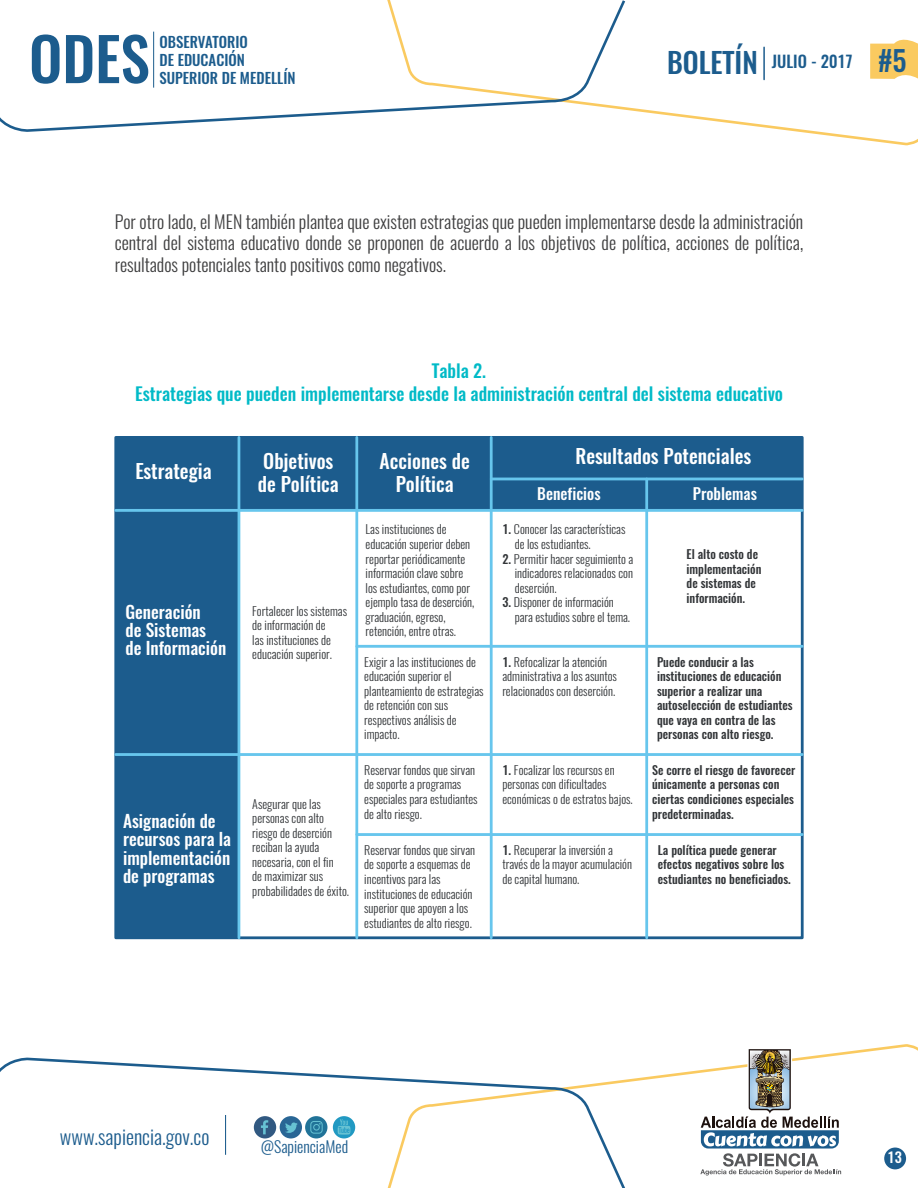
<style>
.page{position:relative;width:918px;height:1188px;background:#fff}
.page>*{position:absolute;margin:0;border:0;box-sizing:border-box;transform-origin:0 0}
.t1{font:500 59.4px "Oswald";color:#1c5c8d}
.t2{font:300 20.1px "Oswald";color:#1c5c8d}
.t3{font:500 19.65px/23.1px "Oswald";color:#fff}
.t4{font:300 18px/21.6px "Oswald";color:#3e3e3f;text-align:justify}
.t5{font:500 18px/23.5px "Oswald";color:#01bac7;text-align:center}
.t6{font:500 17.4px/18.1px "Oswald";color:#fff}
.t7{font:500 16.35px "Oswald";color:#1c5c8d}
.t8{font:500 15.75px "Oswald";color:#fff}
.t9{font:300 15.6px "Oswald";color:#1c5c8d}
.t10{font:500 14.85px/17.9px "Oswald";color:#1c5c8d}
.t11{font:500 14.25px "Oswald";color:#fff}
.t12{font:300 12.15px/14.5px "Oswald";color:#323538}
.t13{font:500 12.15px/14.5px "Oswald";color:#323538}
.s1{font-size:28.35px}
.s2{font-size:28.2px}
.s3{font-weight:500}
</style>
<div class="page">
<svg style="left:627px;top:46px;width:291px;height:100px"></svg>
<svg style="left:0;top:0;width:627px;height:132px"></svg>
<svg style="left:627px;top:1045px;width:291px;height:129px"></svg>
<svg style="left:0;top:1059px;width:627px;height:129px"></svg>
<hr style="left:153px;top:32px;width:1px;height:56px;background:#1c5c8d">
<svg style="left:870px;top:39px;width:48px;height:40px;background:#fad073"></svg>
<hr style="left:763px;top:47px;width:2px;height:33px;background:#1c5c8d">
<div style="left:254px;top:1116px;width:22px;height:22px;background:#315981;border-radius:50%"></div>
<div style="left:280px;top:1116px;width:22px;height:22px;background:#296695;border-radius:50%"></div>
<svg style="left:305px;top:1116px;width:22px;height:22px"></svg>
<svg style="left:333px;top:1116px;width:22px;height:22px"></svg>
<svg style="left:261px;top:1120px;width:7px;height:14px"></svg>
<svg style="left:338px;top:1119px;width:12px;height:16px"></svg>
<svg style="left:285px;top:1123px;width:13px;height:10px"></svg>
<div style="left:311px;top:1121px;width:11px;height:12px;border:1px solid #67c2d3;border-radius:3px"></div>
<div style="left:313px;top:1124px;width:7px;height:6px;border:1px solid #67c2d3;border-radius:50%"></div>
<hr style="left:225px;top:1115px;width:1px;height:40px;background:#1c5c8d">
<svg style="left:700px;top:1048px;width:141px;height:128px"></svg>
<div style="left:884px;top:1148px;width:22px;height:21px;background:#1c5c8d;border-radius:50%"></div>
<div style="left:116px;top:437px;width:686px;height:73px;background:#1c5c8d"></div>
<div style="left:116px;top:437px;width:123px;height:501px;background:#1c5c8d"></div>
<div style="left:114px;top:436px;width:690px;height:503px;border:3px solid #1c5c8d"></div>
<hr style="left:357px;top:645px;width:445px;height:3px;background:#67c6ed">
<hr style="left:357px;top:833px;width:445px;height:3px;background:#67c6ed">
<hr style="left:116px;top:509px;width:686px;height:3px;background:#67c6ed">
<hr style="left:491px;top:478px;width:311px;height:2px;background:#67c6ed">
<hr style="left:116px;top:753px;width:686px;height:3px;background:#67c6ed">
<hr style="left:238px;top:437px;width:2px;height:501px;background:#67c6ed">
<hr style="left:355px;top:437px;width:3px;height:501px;background:#67c6ed">
<hr style="left:490px;top:437px;width:3px;height:501px;background:#67c6ed">
<hr style="left:645px;top:479px;width:3px;height:459px;background:#67c6ed">
<h1 class="t1" style="left:29px;top:18px;width:122px">ODES</h1>
<p class="t10" style="left:159px;top:34px;width:138px">OBSERVATORIO<br>DE EDUCACIÓN<br>SUPERIOR DE MEDELLÍN</p>
<h3 class="t7" style="left:667px;top:50px;width:241px"><span class="s1">BOLETÍN</span> JULIO - 2017 <span class="s2">#5</span></h3>
<p class="t4" style="left:115px;top:211px;width:690px">Por otro lado, el MEN también plantea que existen estrategias que pueden implementarse desde la administración central del sistema educativo donde se proponen de acuerdo a los objetivos de política, acciones de política, resultados potenciales tanto positivos como negativos.</p>
<h3 class="t5" style="left:135px;top:359px;width:650px">Tabla 2.<br>Estrategias que pueden implementarse desde la administración central del sistema educativo</h3>
<h3 class="t3" style="left:135px;top:460px;width:78px">Estrategia</h3>
<h3 class="t6" style="left:125px;top:603px;width:102px">Generación<br>de Sistemas de Información</h3>
<h3 class="t6" style="left:123px;top:812px;width:110px">Asignación de recursos para la implementación de programas</h3>
<h3 class="t3" style="left:258px;top:450px;width:82px">Objetivos de Política</h3>
<h3 class="t3" style="left:380px;top:450px;width:92px;text-align:center">Acciones de<br>Política</h3>
<h3 class="t3" style="left:575px;top:445px;width:177px">Resultados Potenciales</h3>
<p class="t8" style="left:537px;top:483px;width:65px">Beneficios</p>
<p class="t8" style="left:693px;top:483px;width:66px">Problemas</p>
<p class="t12" style="left:252px;top:603px;width:96px">Fortalecer los sistemas de información de<br>las instituciones de educación superior.</p>
<p class="t12" style="left:252px;top:796px;width:98px">Asegurar que las personas con alto riesgo de deserción reciban la ayuda necesaria, con el fin<br>de maximizar sus probabilidades de éxito.</p>
<p class="t12" style="left:366px;top:522px;width:110px">Las instituciones de educación superior deben reportar periódicamente información clave sobre los estudiantes, como por ejemplo tasa de deserción, graduación, egreso, retención, entre otras.</p>
<p class="t12" style="left:515px;top:522px;width:112px;text-indent:-12px"><span class="s3">1.</span> Conocer las características de los estudiantes.</p>
<p class="t12" style="left:515px;top:551px;width:120px;text-align:justify;text-indent:-12px"><span class="s3">2.</span> Permitir hacer seguimiento a indicadores relacionados con deserción.</p>
<p class="t12" style="left:515px;top:595px;width:117px;text-indent:-12px"><span class="s3">3.</span> Disponer de información para estudios sobre el tema.</p>
<p class="t12" style="left:364px;top:655px;width:121px">Exigir a las instituciones de educación superior el planteamiento de estrategias de retención con sus respectivos análisis de impacto.</p>
<p class="t12" style="left:364px;top:763px;width:115px">Reservar fondos que sirvan de soporte a programas especiales para estudiantes de alto riesgo.</p>
<p class="t12" style="left:502px;top:655px;width:116px"><span class="s3">1.</span> Refocalizar la atención administrativa a los asuntos relacionados con deserción.</p>
<p class="t12" style="left:502px;top:763px;width:132px"><span class="s3">1.</span> Focalizar los recursos en personas con dificultades económicas o de estratos bajos.</p>
<p class="t13" style="left:687px;top:547px;width:76px">El alto costo de implementación de sistemas de información.</p>
<p class="t13" style="left:657px;top:655px;width:137px">Puede conducir a las instituciones de educación superior a realizar una autoselección de estudiantes que vaya en contra de las personas con alto riesgo.</p>
<p class="t13" style="left:652px;top:763px;width:145px">Se corre el riesgo de favorecer únicamente a personas con ciertas condiciones especiales predeterminadas.</p>
<p class="t12" style="left:364px;top:843px;width:112px">Reservar fondos que sirvan de soporte a esquemas de incentivos para las instituciones de educación superior que apoyen a los estudiantes de alto riesgo.</p>
<p class="t12" style="left:502px;top:843px;width:131px"><span class="s3">1.</span> Recuperar la inversión a través de la mayor acumulación de capital humano.</p>
<p class="t13" style="left:658px;top:843px;width:134px">La política puede generar efectos negativos sobre los estudiantes no beneficiados.</p>
<h2 class="t2" style="left:60px;top:1123px;width:151px">www.sapiencia.gov.co</h2>
<p class="t9" style="left:261px;top:1136px;width:89px">@SapienciaMed</p>
<p class="t11" style="left:888px;top:1148px;width:16px">13</p>
</div>
